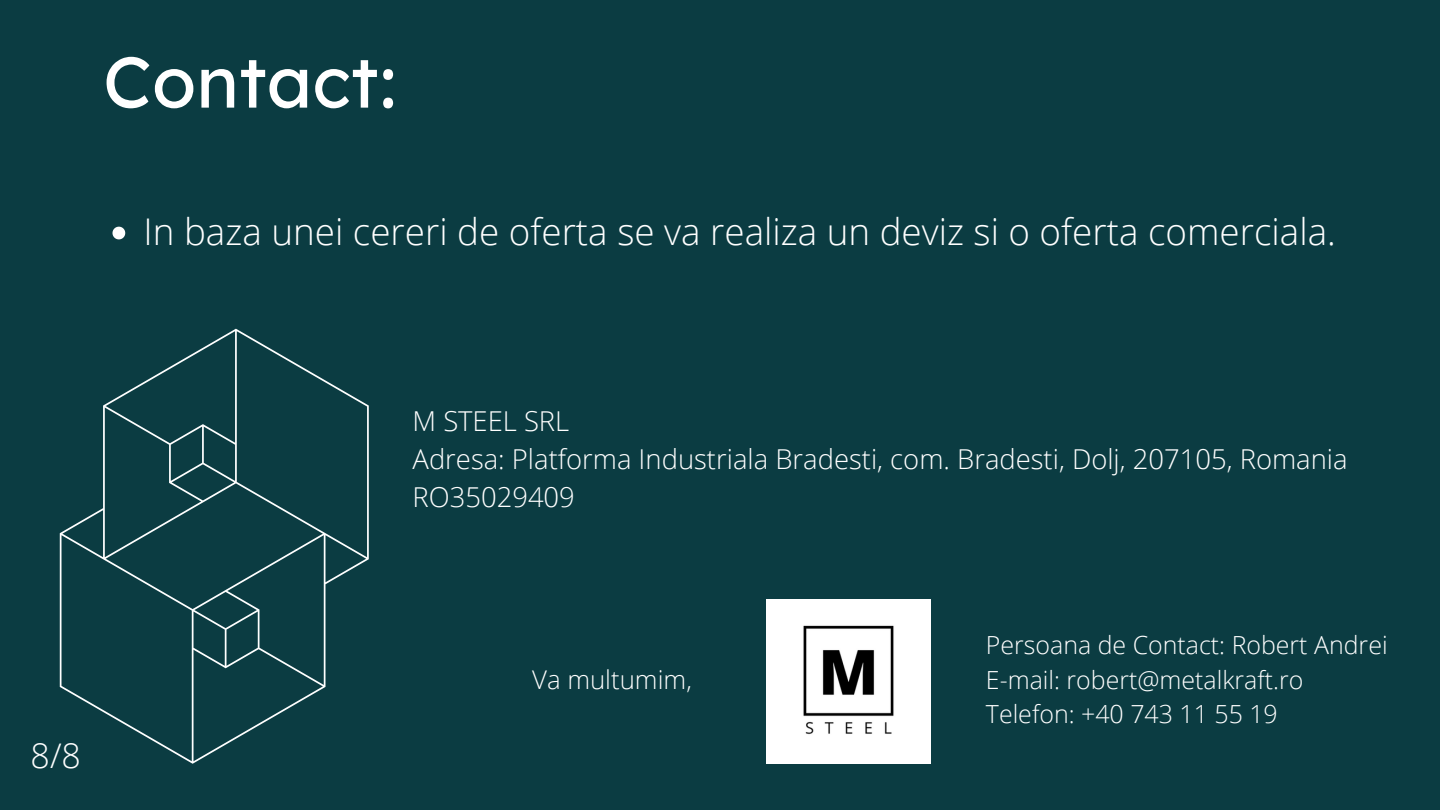
<style>
.page{position:relative;width:1440px;height:810px;background:#0b3c42}
.page>*{position:absolute;margin:0;border:0;box-sizing:border-box;transform-origin:0 0}
.t1{font:72px "Lexend Deca";color:#fff}
.t2{font:300 36.8px "Open Sans";color:#fff}
.t3{font:300 34px "Open Sans";color:#fff}
.t4{font:300 27.4px "Open Sans";color:#fff}
.t5{font:300 25.8px "Open Sans";color:#fff}
.t6{font:300 24.9px "Open Sans";color:#fff}
</style>
<div class="page">
<svg style="left:60px;top:329px;width:309px;height:435px"></svg>
<img style="left:767px;top:599px;width:164px;height:164px">
<svg style="left:112px;top:227px;width:13px;height:12px"></svg>
<p class="t1" style="left:103px;top:36px;width:296px">Contact:</p>
<p class="t2" style="left:144px;top:206px;width:1194px">In baza unei cereri de oferta se va realiza un deviz si o oferta comerciala.</p>
<p class="t3" style="left:31px;top:731px;width:52px">8/8</p>
<p class="t4" style="left:413px;top:402px;width:158px">M STEEL SRL</p>
<p class="t4" style="left:413px;top:440px;width:937px">Adresa: Platforma Industriala Bradesti, com. Bradesti, Dolj, 207105, Romania</p>
<p class="t4" style="left:413px;top:478px;width:164px">RO35029409</p>
<p class="t5" style="left:532px;top:662px;width:161px">Va multumim,</p>
<p class="t6" style="left:986px;top:628px;width:403px">Persoana de Contact: Robert Andrei</p>
<p class="t6" style="left:986px;top:662px;width:319px">E-mail: robert@metalkraft.ro</p>
<p class="t6" style="left:986px;top:697px;width:293px">Telefon: +40 743 11 55 19</p>
</div>
